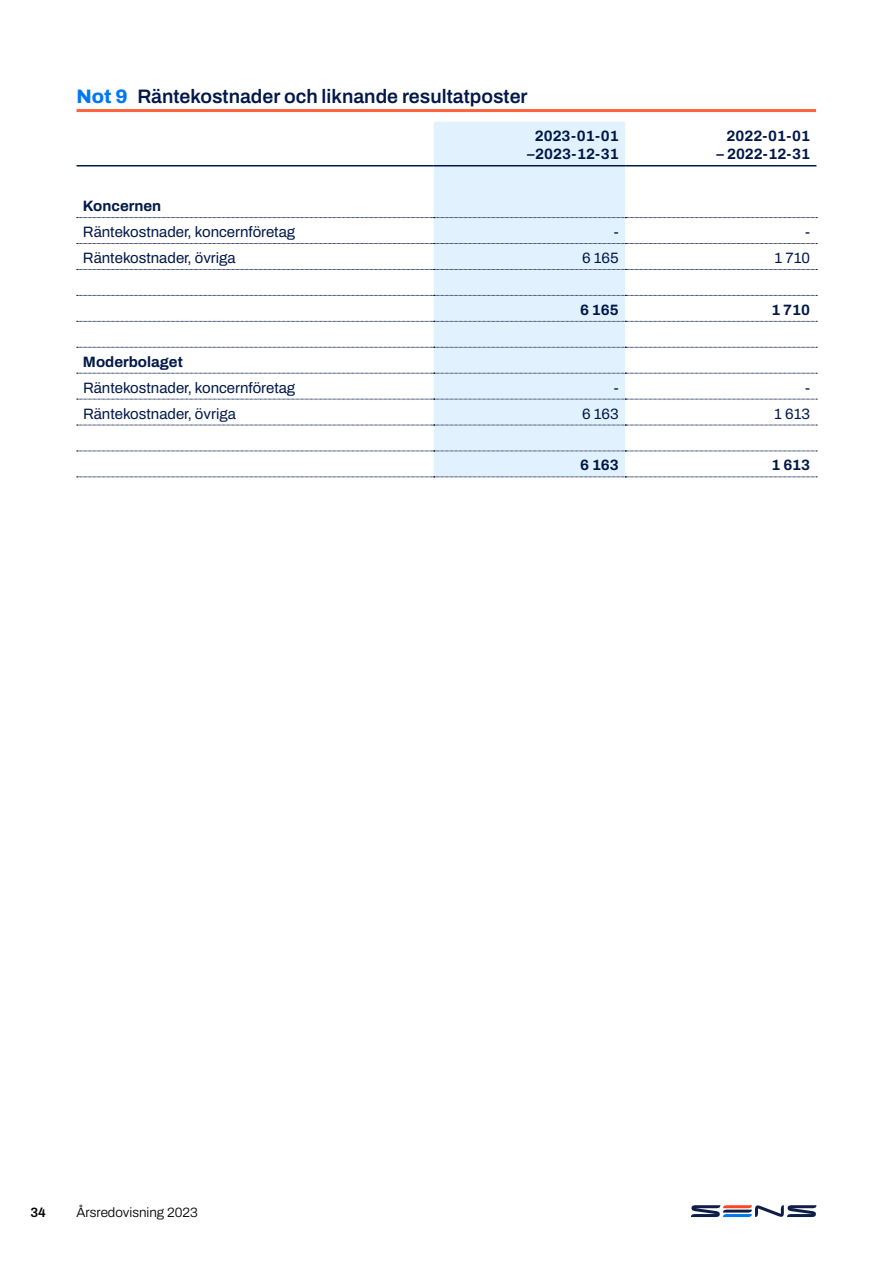
<style>
.page{position:relative;width:893px;height:1263px;background:#fff}
.page>*{position:absolute;margin:0;border:0;box-sizing:border-box;transform-origin:0 0}
.t1{font:600 19.5px "Archivo";color:#001849}
.t2{font:15px "Archivo";color:#001849}
.t3{font:700 15px/18px "Archivo";color:#001849;text-align:center}
.t4{font:300 13.5px "Archivo";color:#000}
.t5{font:600 13.5px "Archivo";color:#000}
.s1{font-weight:800;color:#0078f1}
</style>
<div class="page">
<svg style="left:691px;top:1205px;width:125px;height:12px"></svg>
<hr style="left:77px;top:109px;width:739px;height:3px;background:#ff633d">
<div style="left:434px;top:122px;width:191px;height:355px;background:#e1f2fe"></div>
<svg style="left:77px;top:217px;width:740px;height:1px"></svg>
<svg style="left:77px;top:243px;width:740px;height:1px"></svg>
<svg style="left:77px;top:269px;width:740px;height:1px"></svg>
<svg style="left:77px;top:295px;width:740px;height:1px"></svg>
<svg style="left:77px;top:321px;width:740px;height:1px"></svg>
<svg style="left:77px;top:347px;width:740px;height:1px"></svg>
<svg style="left:77px;top:373px;width:740px;height:1px"></svg>
<svg style="left:77px;top:399px;width:740px;height:1px"></svg>
<svg style="left:77px;top:425px;width:740px;height:1px"></svg>
<svg style="left:77px;top:451px;width:740px;height:1px"></svg>
<svg style="left:77px;top:477px;width:740px;height:1px"></svg>
<hr style="left:77px;top:165px;width:357px;height:1px;background:#001849">
<hr style="left:434px;top:165px;width:191px;height:1px;background:#001849">
<hr style="left:625px;top:165px;width:191px;height:1px;background:#001849">
<h1 class="t1" style="left:77px;top:82px;width:453px"><span class="s1">Not 9</span> Räntekostnader och liknande resultatposter</h1>
<p class="t3" style="left:527px;top:127px;width:93px">2023-01-01 –2023-12-31</p>
<p class="t3" style="left:727px;top:127px;width:85px">2022-01-01</p>
<p class="t3" style="left:717px;top:145px;width:95px">– 2022-12-31</p>
<p class="t3" style="left:83px;top:197px;width:80px">Koncernen</p>
<p class="t2" style="left:83px;top:221px;width:214px">Räntekostnader, koncernföretag</p>
<p class="t2" style="left:614px;top:221px;width:6px">-</p>
<p class="t2" style="left:805px;top:221px;width:6px">-</p>
<p class="t2" style="left:83px;top:247px;width:154px">Räntekostnader, övriga</p>
<p class="t2" style="left:582px;top:247px;width:38px">6 165</p>
<p class="t2" style="left:774px;top:247px;width:37px">1 710</p>
<p class="t3" style="left:580px;top:301px;width:40px">6 165</p>
<p class="t3" style="left:771px;top:301px;width:40px">1 710</p>
<p class="t3" style="left:83px;top:353px;width:101px">Moderbolaget</p>
<p class="t2" style="left:83px;top:376px;width:214px">Räntekostnader, koncernföretag</p>
<p class="t2" style="left:614px;top:376px;width:6px">-</p>
<p class="t2" style="left:805px;top:376px;width:6px">-</p>
<p class="t2" style="left:83px;top:402px;width:154px">Räntekostnader, övriga</p>
<p class="t2" style="left:582px;top:402px;width:38px">6 163</p>
<p class="t2" style="left:774px;top:402px;width:37px">1 613</p>
<p class="t3" style="left:580px;top:456px;width:40px">6 163</p>
<p class="t3" style="left:771px;top:456px;width:40px">1 613</p>
<p class="t5" style="left:30px;top:1202px;width:17px">34</p>
<p class="t4" style="left:77px;top:1202px;width:123px">Årsredovisning 2023</p>
</div>
